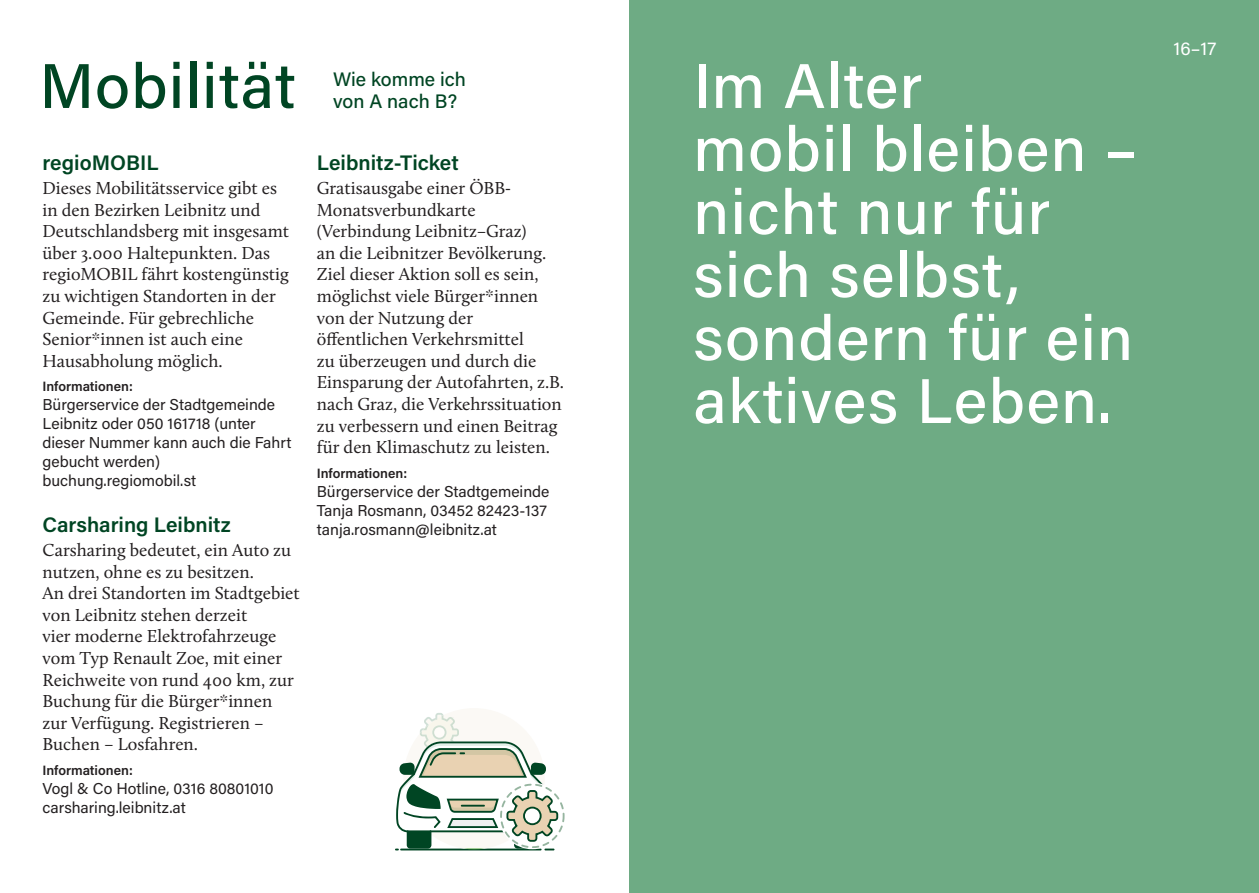
<style>
.page{position:relative;width:1259px;height:893px;background:#fff}
.page>*{position:absolute;margin:0;border:0;box-sizing:border-box;transform-origin:0 0}
.t1{font:500 63px/63px "Acumin Pro";letter-spacing:.02em;color:#fff}
.t2{font:500 63px "Acumin Pro";letter-spacing:.02em;color:#004523}
.t3{font:600 21px "Acumin Pro";color:#004523}
.t4{font:500 19.5px/22.2px "Acumin Pro";color:#004523}
.t5{font:18.75px "Acumin Pro";color:#fff}
.t6{font:18px/21.6px "Calluna";color:#231f20}
.t7{font:15.75px/18.9px "Acumin Pro";color:#231f20}
.t8{font:600 13.5px "Acumin Pro";letter-spacing:-.005em;color:#231f20}
</style>
<div class="page">
<div style="left:629px;top:0;width:630px;height:893px;background:#6eab84"></div>
<svg style="left:395px;top:713px;width:169px;height:137px"></svg>
<h1 class="t2" style="left:39px;top:42px;width:258px">Mobilität</h1>
<p class="t4" style="left:333px;top:67px;width:135px">Wie komme ich von A nach B?</p>
<p class="t3" style="left:43px;top:148px;width:117px">regioMOBIL</p>
<p class="t6" style="left:43px;top:177px;width:248px">Dieses Mobilitätsservice gibt es in den Bezirken Leibnitz und<br>Deutschlandsberg mit insgesamt über 3.000 Haltepunkten. Das regioMOBIL fährt kostengünstig zu wichtigen Standorten in der<br>Gemeinde. Für gebrechliche<br>Senior*innen ist auch eine<br>Hausabholung möglich.</p>
<p class="t8" style="left:43px;top:377px;width:92px">Informationen:</p>
<p class="t7" style="left:43px;top:395px;width:250px">Bürgerservice der Stadtgemeinde<br>Leibnitz oder 050 161718 (unter dieser Nummer kann auch die Fahrt gebucht werden) buchung.regiomobil.st</p>
<p class="t3" style="left:43px;top:510px;width:190px">Carsharing Leibnitz</p>
<p class="t6" style="left:43px;top:539px;width:259px">Carsharing bedeutet, ein Auto zu nutzen, ohne es zu besitzen.<br>An drei Standorten im Stadtgebiet von Leibnitz stehen derzeit<br>vier moderne Elektrofahrzeuge vom Typ Renault Zoe, mit einer<br>Reichweite von rund 400 km, zur<br>Buchung für die Bürger*innen zur Verfügung. Registrieren –<br>Buchen – Losfahren.</p>
<p class="t8" style="left:43px;top:761px;width:92px">Informationen:</p>
<p class="t7" style="left:43px;top:778px;width:232px">Vogl &amp; Co Hotline, 0316 80801010 carsharing.leibnitz.at</p>
<p class="t3" style="left:317px;top:148px;width:143px">Leibnitz-Ticket</p>
<p class="t6" style="left:317px;top:177px;width:249px">Gratisausgabe einer ÖBB-<br>Monatsverbundkarte (Verbindung Leibnitz–Graz)<br>an die Leibnitzer Bevölkerung.<br>Ziel dieser Aktion soll es sein, möglichst viele Bürger*innen von der Nutzung der öffentlichen Verkehrsmittel<br>zu überzeugen und durch die<br>Einsparung der Autofahrten, z.B. nach Graz, die Verkehrssituation zu verbessern und einen Beitrag für den Klimaschutz zu leisten.</p>
<p class="t8" style="left:317px;top:464px;width:92px">Informationen:</p>
<p class="t7" style="left:317px;top:481px;width:234px">Bürgerservice der Stadtgemeinde<br>Tanja Rosmann, 03452 82423-137 tanja.rosmann@leibnitz.at</p>
<h1 class="t1" style="left:693px;top:52px;width:445px">Im Alter<br>mobil bleiben – nicht nur für sich selbst, sondern für ein aktives Leben.</h1>
<p class="t5" style="left:1173px;top:35px;width:44px">16–17</p>
<p class="t5" style="left:1179px;top:35px;width:38px">4 5</p>
</div>
